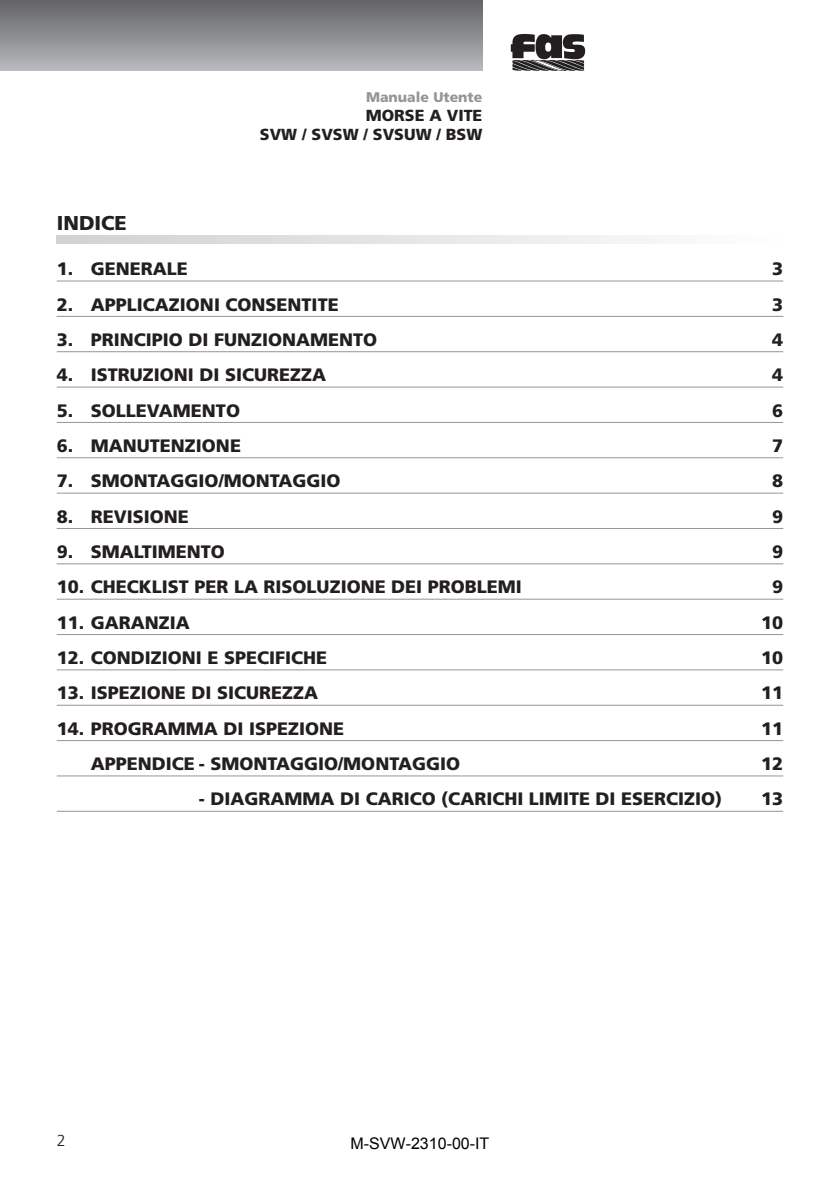
<style>
.page{position:relative;width:840px;height:1191px;background:#fff}
.page>*{position:absolute;margin:0;border:0;box-sizing:border-box;transform-origin:0 0}
.t1{font:900 20px "Frutiger";color:#231f20}
.t2{font:900 18px "Frutiger";color:#231f20}
.t3{font:900 16px/19.2px "Frutiger";color:#231f20;text-align:right}
.t4{font:16px "Arial";color:#000}
.t5{font:300 16px "Frutiger";color:#231f20}
.t6{font:900 14px "Frutiger";color:#939598}
</style>
<div class="page">
<svg style="left:510px;top:34px;width:75px;height:37px"></svg>
<div style="left:0;top:0;width:482px;height:71px;background:linear-gradient(to bottom,#626366,#b8b9bd)"></div>
<svg style="left:57px;top:235px;width:581px;height:9px"></svg>
<hr style="left:57px;top:281px;width:725px;height:1px;background:#939598">
<hr style="left:57px;top:316px;width:725px;height:1px;background:#939598">
<hr style="left:57px;top:351px;width:725px;height:1px;background:#939598">
<hr style="left:57px;top:387px;width:725px;height:1px;background:#939598">
<hr style="left:57px;top:422px;width:725px;height:1px;background:#939598">
<hr style="left:57px;top:457px;width:725px;height:1px;background:#939598">
<hr style="left:57px;top:493px;width:725px;height:1px;background:#939598">
<hr style="left:57px;top:528px;width:725px;height:1px;background:#939598">
<hr style="left:57px;top:563px;width:725px;height:1px;background:#939598">
<hr style="left:57px;top:599px;width:725px;height:1px;background:#939598">
<hr style="left:57px;top:634px;width:725px;height:1px;background:#939598">
<hr style="left:57px;top:669px;width:725px;height:1px;background:#939598">
<hr style="left:57px;top:705px;width:725px;height:1px;background:#939598">
<hr style="left:57px;top:740px;width:725px;height:1px;background:#939598">
<hr style="left:57px;top:775px;width:725px;height:1px;background:#939598">
<hr style="left:57px;top:811px;width:725px;height:1px;background:#939598">
<p class="t6" style="left:366px;top:88px;width:118px">Manuale Utente</p>
<p class="t3" style="left:260px;top:106px;width:224px">MORSE A VITE<br>SVW / SVSW / SVSUW / BSW</p>
<p class="t1" style="left:57px;top:211px;width:72px">INDICE</p>
<p class="t2" style="left:57px;top:258px;width:133px">1. GENERALE</p>
<p class="t2" style="left:771px;top:258px;width:13px">3</p>
<p class="t2" style="left:57px;top:293px;width:283px">2. APPLICAZIONI CONSENTITE</p>
<p class="t2" style="left:771px;top:293px;width:13px">3</p>
<p class="t2" style="left:57px;top:329px;width:322px">3. PRINCIPIO DI FUNZIONAMENTO</p>
<p class="t2" style="left:771px;top:329px;width:13px">4</p>
<p class="t2" style="left:57px;top:364px;width:271px">4. ISTRUZIONI DI SICUREZZA</p>
<p class="t2" style="left:771px;top:364px;width:13px">4</p>
<p class="t2" style="left:57px;top:399px;width:185px">5. SOLLEVAMENTO</p>
<p class="t2" style="left:771px;top:399px;width:13px">6</p>
<p class="t2" style="left:57px;top:435px;width:186px">6. MANUTENZIONE</p>
<p class="t2" style="left:771px;top:435px;width:13px">7</p>
<p class="t2" style="left:57px;top:470px;width:285px">7. SMONTAGGIO/MONTAGGIO</p>
<p class="t2" style="left:771px;top:470px;width:13px">8</p>
<p class="t2" style="left:57px;top:505px;width:134px">8. REVISIONE</p>
<p class="t2" style="left:771px;top:505px;width:13px">9</p>
<p class="t2" style="left:57px;top:541px;width:170px">9. SMALTIMENTO</p>
<p class="t2" style="left:771px;top:541px;width:13px">9</p>
<p class="t2" style="left:57px;top:576px;width:466px">10. CHECKLIST PER LA RISOLUZIONE DEI PROBLEMI</p>
<p class="t2" style="left:771px;top:576px;width:13px">9</p>
<p class="t2" style="left:57px;top:611px;width:135px">11. GARANZIA</p>
<p class="t2" style="left:760px;top:611px;width:24px">10</p>
<p class="t2" style="left:57px;top:647px;width:272px">12. CONDIZIONI E SPECIFICHE</p>
<p class="t2" style="left:760px;top:647px;width:24px">10</p>
<p class="t2" style="left:57px;top:682px;width:263px">13. ISPEZIONE DI SICUREZZA</p>
<p class="t2" style="left:760px;top:682px;width:24px">11</p>
<p class="t2" style="left:57px;top:717px;width:289px">14. PROGRAMMA DI ISPEZIONE</p>
<p class="t2" style="left:760px;top:717px;width:24px">11</p>
<p class="t2" style="left:91px;top:753px;width:370px">APPENDICE - SMONTAGGIO/MONTAGGIO</p>
<p class="t2" style="left:760px;top:753px;width:24px">12</p>
<p class="t2" style="left:199px;top:788px;width:524px">- DIAGRAMMA DI CARICO (CARICHI LIMITE DI ESERCIZIO)</p>
<p class="t2" style="left:760px;top:788px;width:24px">13</p>
<p class="t5" style="left:57px;top:1131px;width:10px">2</p>
<p class="t4" style="left:350px;top:1132px;width:140px">M-SVW-2310-00-IT</p>
</div>
